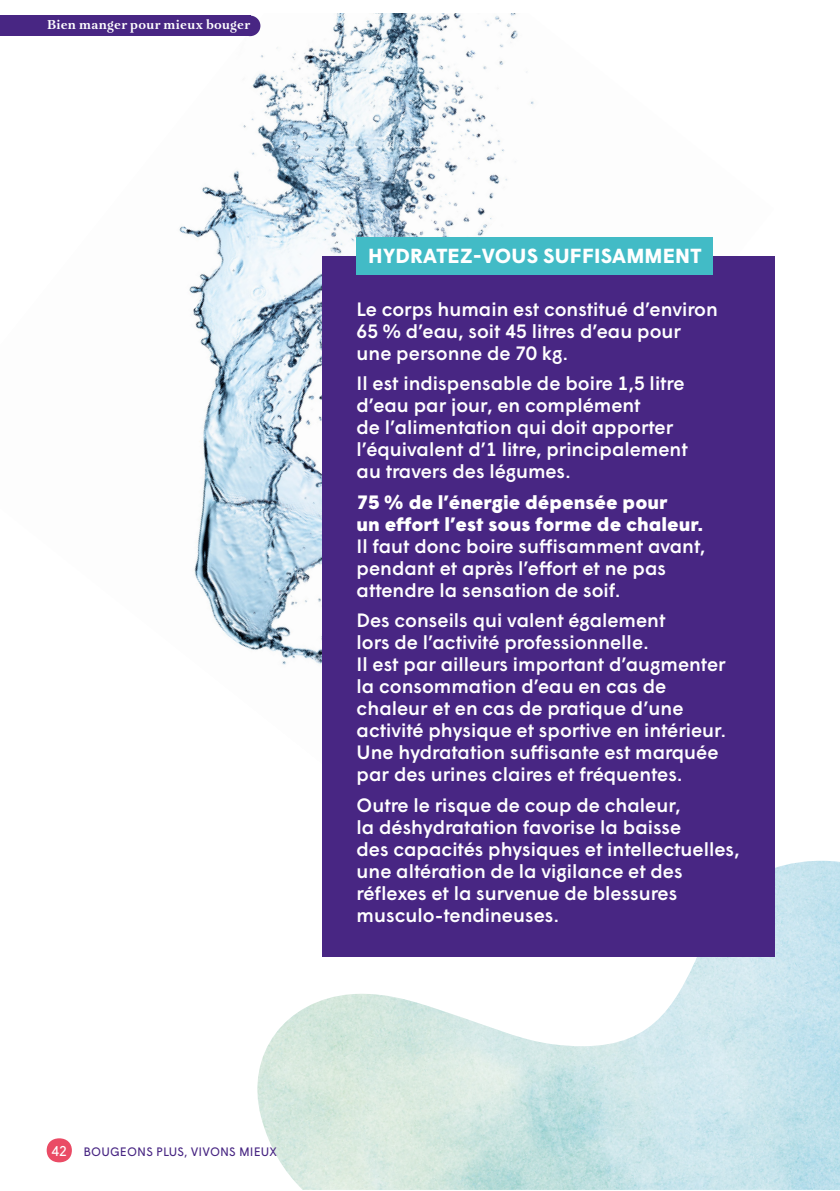
<style>
.page{position:relative;width:840px;height:1191px;background:#fff}
.page>*{position:absolute;margin:0;border:0;box-sizing:border-box;transform-origin:0 0}
.t1{font:700 20.4px "Wigrum";letter-spacing:.01em;color:#fff}
.t2{font:500 19.4px/22px "Wigrum";color:#fff}
.t3{font:900 19.4px/22px "Wigrum";color:#fff}
.t4{font:700 13.2px "Aria Text G1";letter-spacing:.02em;color:#fff}
.t5{font:12.2px "Wigrum";letter-spacing:.01em;color:#482683}
.s1{font-size:14.2px;color:#fff}
</style>
<div class="page">
<img style="left:0;top:14px;width:713px;height:651px">
<img style="left:257px;top:860px;width:582px;height:329px">
<div style="left:322px;top:256px;width:451px;height:700px;background:#482683"></div>
<div style="left:356px;top:237px;width:356px;height:38px;background:#42bbc6"></div>
<div style="left:47px;top:1138px;width:25px;height:24px;background:#ea4b65;border-radius:50%"></div>
<div style="left:240px;top:16px;width:20px;height:20px;background:#482683;border-radius:50%"></div>
<div style="left:0;top:16px;width:250px;height:20px;background:#482683"></div>
<p class="t4" style="left:47px;top:17px;width:204px">Bien manger pour mieux bouger</p>
<p class="t1" style="left:368px;top:241px;width:334px">HYDRATEZ-VOUS SUFFISAMMENT</p>
<p class="t2" style="left:356px;top:296px;width:362px">Le corps humain est constitué d’environ<br>65 % d’eau, soit 45 litres d’eau pour une personne de 70 kg.</p>
<p class="t2" style="left:356px;top:371px;width:332px">Il est indispensable de boire 1,5 litre d’eau par jour, en complément<br>de l’alimentation qui doit apporter l’équivalent d’1 litre, principalement au travers des légumes.</p>
<p class="t3" style="left:356px;top:489px;width:348px">75 % de l’énergie dépensée pour<br>un effort l’est sous forme de chaleur.</p>
<p class="t2" style="left:356px;top:533px;width:350px">Il faut donc boire suffisamment avant, pendant et après l’effort et ne pas attendre la sensation de soif.</p>
<p class="t2" style="left:356px;top:608px;width:371px">Des conseils qui valent également<br>lors de l’activité professionnelle.<br>Il est par ailleurs important d’augmenter la consommation d’eau en cas de chaleur et en cas de pratique d’une activité physique et sportive en intérieur.<br>Une hydratation suffisante est marquée par des urines claires et fréquentes.</p>
<p class="t2" style="left:356px;top:792px;width:384px">Outre le risque de coup de chaleur,<br>la déshydratation favorise la baisse<br>des capacités physiques et intellectuelles, une altération de la vigilance et des réflexes et la survenue de blessures musculo-tendineuses.</p>
<p class="t5" style="left:51px;top:1142px;width:227px"><span class="s1">42</span> BOUGEONS PLUS, VIVONS MIEUX</p>
</div>
